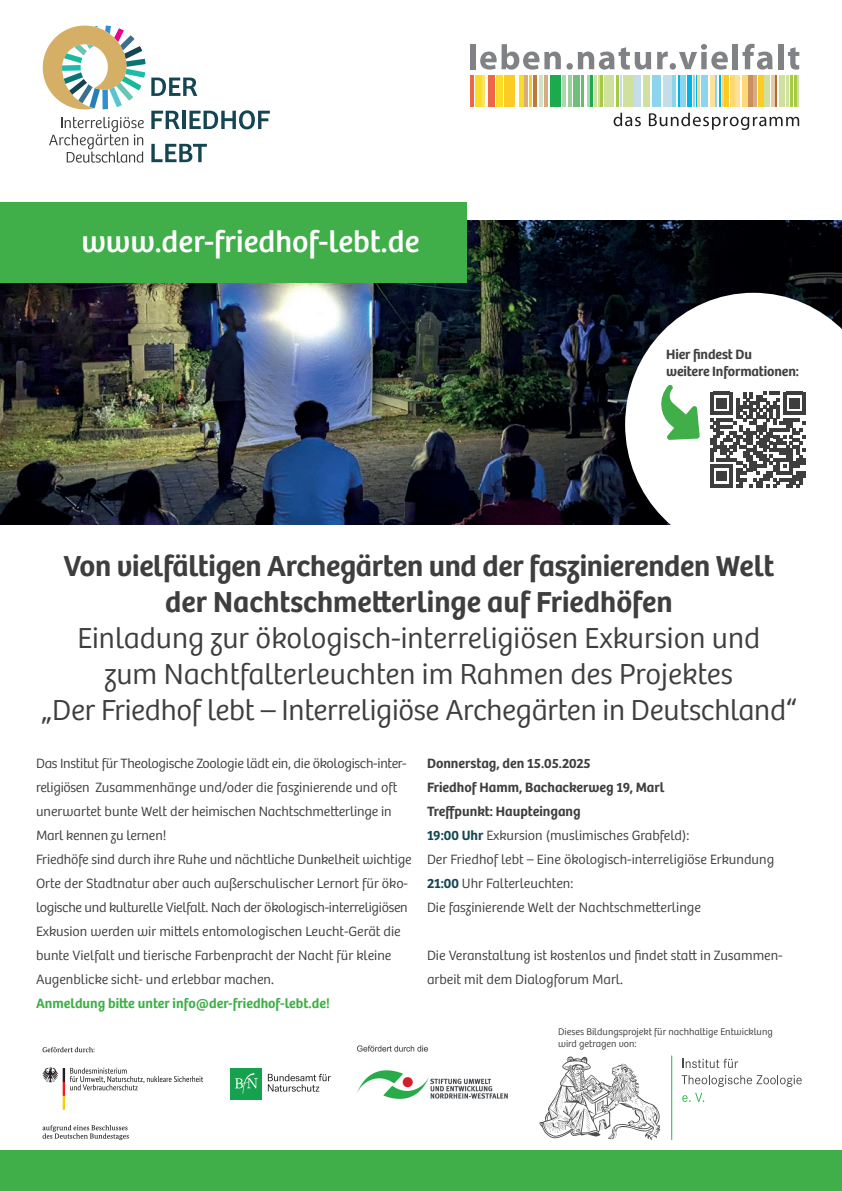
<style>
.page{position:relative;width:842px;height:1191px;background:#fff}
.page>*{position:absolute;margin:0;border:0;box-sizing:border-box;transform-origin:0 0}
.t1{font:31.2px "Bree";color:#fff}
.t2{font:300 30px/36px "Bree";letter-spacing:-.005em;color:#3e3e3f;text-align:center}
.t3{font:600 30px/36px "Bree";letter-spacing:-.01em;color:#3e3e3f;text-align:center}
.t4{font:300 14px/24px "Bree";color:#3e3e3f}
.t5{font:600 14px "Bree";color:#40ae49}
.t6{font:600 14px/16.8px "Bree";letter-spacing:-.01em;color:#3e3e3f}
.t7{font:300 10px/12px "Bree";color:#3e3e3f}
.s1{font-weight:600}
.s2{font-weight:600;color:#164653}
</style>
<div class="page">
<img style="left:0;top:221px;width:842px;height:303px">
<div style="left:550px;top:76px;width:11px;height:31px;background:#1aab4e"></div>
<div style="left:623px;top:76px;width:11px;height:31px;background:#d0e09e"></div>
<hr style="left:687px;top:76px;width:4px;height:31px;background:#00b3e3">
<div style="left:681px;top:76px;width:5px;height:31px;background:#8dd4ef"></div>
<div style="left:652px;top:76px;width:9px;height:31px;background:#8dd4ef"></div>
<div style="left:663px;top:76px;width:9px;height:31px;background:#c3dde9"></div>
<div style="left:643px;top:76px;width:7px;height:31px;background:#d0e09e"></div>
<div style="left:634px;top:76px;width:7px;height:31px;background:#c3dde9"></div>
<hr style="left:620px;top:76px;width:1px;height:31px;background:#c3dde9">
<div style="left:701px;top:76px;width:7px;height:31px;background:#8dd4ef"></div>
<hr style="left:710px;top:76px;width:4px;height:31px;background:#fee198">
<hr style="left:725px;top:76px;width:4px;height:31px;background:#fccb24">
<div style="left:730px;top:76px;width:5px;height:31px;background:#fed872"></div>
<div style="left:735px;top:76px;width:5px;height:31px;background:#fee198"></div>
<hr style="left:748px;top:76px;width:4px;height:31px;background:#c9905f">
<hr style="left:753px;top:76px;width:3px;height:31px;background:#d7ab84">
<div style="left:742px;top:76px;width:5px;height:31px;background:#fed872"></div>
<hr style="left:760px;top:76px;width:4px;height:31px;background:#fccb24">
<hr style="left:757px;top:76px;width:2px;height:31px;background:#fccb24">
<hr style="left:775px;top:76px;width:2px;height:31px;background:#b46c2b">
<div style="left:764px;top:76px;width:6px;height:31px;background:#d0e09e"></div>
<div style="left:779px;top:76px;width:6px;height:31px;background:#d0e09e"></div>
<hr style="left:787px;top:76px;width:2px;height:31px;background:#d0e09e">
<hr style="left:790px;top:76px;width:3px;height:31px;background:#a5ca44">
<hr style="left:794px;top:76px;width:3px;height:31px;background:#a5ca44">
<hr style="left:771px;top:76px;width:3px;height:31px;background:#e7c9ae">
<hr style="left:798px;top:76px;width:1px;height:31px;background:#d0e09e">
<hr style="left:672px;top:76px;width:3px;height:31px;background:#8dd4ef">
<hr style="left:678px;top:76px;width:2px;height:31px;background:#00b3e3">
<hr style="left:693px;top:76px;width:1px;height:31px;background:#8dd4ef">
<hr style="left:696px;top:76px;width:1px;height:31px;background:#00b3e3">
<hr style="left:716px;top:76px;width:1px;height:31px;background:#8dd4ef">
<hr style="left:719px;top:76px;width:2px;height:31px;background:#00b3e3">
<hr style="left:722px;top:76px;width:2px;height:31px;background:#fed872">
<hr style="left:697px;top:76px;width:3px;height:31px;background:#fed872">
<hr style="left:562px;top:76px;width:4px;height:31px;background:#aed6af">
<hr style="left:594px;top:76px;width:3px;height:31px;background:#d0e09e">
<hr style="left:598px;top:76px;width:2px;height:31px;background:#d0e09e">
<hr style="left:539px;top:76px;width:4px;height:31px;background:#cce3c8">
<div style="left:488px;top:76px;width:6px;height:31px;background:#ee6647"></div>
<div style="left:497px;top:76px;width:6px;height:31px;background:#f9de25"></div>
<div style="left:475px;top:76px;width:7px;height:31px;background:#f9de25"></div>
<hr style="left:483px;top:76px;width:2px;height:31px;background:#fae362">
<hr style="left:470px;top:76px;width:3px;height:31px;background:#ee6647">
<div style="left:505px;top:76px;width:10px;height:31px;background:#fccb24"></div>
<hr style="left:519px;top:76px;width:4px;height:31px;background:#f9de25">
<hr style="left:525px;top:76px;width:3px;height:31px;background:#d7ab84">
<hr style="left:530px;top:76px;width:2px;height:31px;background:#fccb24">
<hr style="left:544px;top:76px;width:4px;height:31px;background:#d7ab84">
<hr style="left:533px;top:76px;width:4px;height:31px;background:#bd783d">
<hr style="left:568px;top:76px;width:4px;height:31px;background:#9ccf9b">
<div style="left:573px;top:76px;width:7px;height:31px;background:#71be7b"></div>
<hr style="left:581px;top:76px;width:3px;height:31px;background:#6abb6f">
<hr style="left:587px;top:76px;width:2px;height:31px;background:#aed6af">
<hr style="left:590px;top:76px;width:3px;height:31px;background:#1aab4e">
<hr style="left:600px;top:76px;width:3px;height:31px;background:#a5ca44">
<hr style="left:616px;top:76px;width:3px;height:31px;background:#a5ca44">
<div style="left:605px;top:76px;width:9px;height:31px;background:#d0e09e"></div>
<div style="left:470px;top:44px;width:5px;height:25px;background:#808285"></div>
<svg style="left:480px;top:44px;width:81px;height:26px"></svg>
<div style="left:566px;top:63px;width:7px;height:7px;background:#808285;border-radius:50%"></div>
<svg style="left:578px;top:47px;width:73px;height:23px"></svg>
<svg style="left:657px;top:52px;width:11px;height:17px"></svg>
<div style="left:670px;top:63px;width:6px;height:7px;background:#808285;border-radius:50%"></div>
<svg style="left:679px;top:44px;width:49px;height:26px"></svg>
<div style="left:733px;top:44px;width:5px;height:25px;background:#808285"></div>
<svg style="left:742px;top:44px;width:31px;height:26px"></svg>
<div style="left:778px;top:44px;width:5px;height:25px;background:#808285"></div>
<svg style="left:788px;top:47px;width:11px;height:23px"></svg>
<svg style="left:613px;top:113px;width:28px;height:13px"></svg>
<svg style="left:649px;top:113px;width:150px;height:17px"></svg>
<div style="left:0;top:202px;width:467px;height:81px;background:#40ae49"></div>
<svg style="left:625px;top:293px;width:217px;height:232px"></svg>
<svg style="left:43px;top:25px;width:227px;height:138px"></svg>
<svg style="left:682px;top:1058px;width:56px;height:10px"></svg>
<hr style="left:671px;top:1056px;width:1px;height:83px;background:#2cb34b">
<svg style="left:539px;top:1056px;width:122px;height:84px"></svg>
<svg style="left:682px;top:1075px;width:120px;height:27px"></svg>
<div style="left:230px;top:1067px;width:32px;height:32px;background:#16a14f"></div>
<svg style="left:235px;top:1073px;width:23px;height:20px"></svg>
<svg style="left:268px;top:1073px;width:63px;height:18px"></svg>
<svg style="left:43px;top:1046px;width:52px;height:6px"></svg>
<svg style="left:43px;top:1125px;width:86px;height:15px"></svg>
<svg style="left:42px;top:1067px;width:161px;height:42px"></svg>
<img style="left:357px;top:1045px;width:151px;height:54px">
<div style="left:0;top:1150px;width:842px;height:41px;background:#40ae49"></div>
<svg style="left:710px;top:392px;width:96px;height:96px"></svg>
<svg style="left:658px;top:384px;width:42px;height:56px"></svg>
<div style="left:819px;top:507px;width:23px;height:40px;background:#fff"></div>
<h1 class="t1" style="left:81px;top:218px;width:340px">www.der-friedhof-lebt.de</h1>
<p class="t6" style="left:666px;top:345px;width:134px">Hier findest Du weitere Informationen:</p>
<h2 class="t3" style="left:63px;top:546px;width:712px">Von vielfältigen Archegärten und der faszinierenden Welt der Nachtschmetterlinge auf Friedhöfen</h2>
<h2 class="t2" style="left:41px;top:618px;width:757px">Einladung zur ökologisch-interreligiösen Exkursion und<br>zum Nachtfalterleuchten im Rahmen des Projektes<br>„Der Friedhof lebt – Interreligiöse Archegärten in Deutschland“</h2>
<p class="t4" style="left:36px;top:750px;width:377px">Das Institut für Theologische Zoologie lädt ein, die ökologisch-inter&shy;religiösen Zusammenhänge und/oder die faszinierende und oft unerwartet bunte Welt der heimischen Nachtschmetterlinge in Marl kennen zu lernen!<br>Friedhöfe sind durch ihre Ruhe und nächtliche Dunkelheit wichtige Orte der Stadtnatur aber auch außerschulischer Lernort für öko&shy;logische und kulturelle Vielfalt. Nach der ökologisch-interreligiösen Exkusion werden wir mittels entomologischen Leucht-Gerät die bunte Vielfalt und tierische Farbenpracht der Nacht für kleine Augenblicke sicht- und erlebbar machen.</p>
<p class="t5" style="left:36px;top:992px;width:295px">Anmeldung bitte unter info@der-friedhof-lebt.de!</p>
<p class="t4" style="left:427px;top:750px;width:349px"><span class="s1">Donnerstag, den 15.05.2025<br>Friedhof Hamm, Bachackerweg 19, Marl<br>Treffpunkt: Haupteingang<br></span><span class="s2">19:00 Uhr</span> Exkursion (muslimisches Grabfeld):<br>Der Friedhof lebt – Eine ökologisch-interreligiöse Erkundung <span class="s2">21:00</span> Uhr Falterleuchten:<br>Die faszinierende Welt der Nachtschmetterlinge</p>
<p class="t4" style="left:427px;top:942px;width:357px">Die Veranstaltung ist kostenlos und findet statt in Zusammen&shy;arbeit mit dem Dialogforum Marl.</p>
<p class="t7" style="left:558px;top:1025px;width:216px">Dieses Bildungsprojekt für nachhaltige Entwicklung wird getragen von:</p>
</div>
